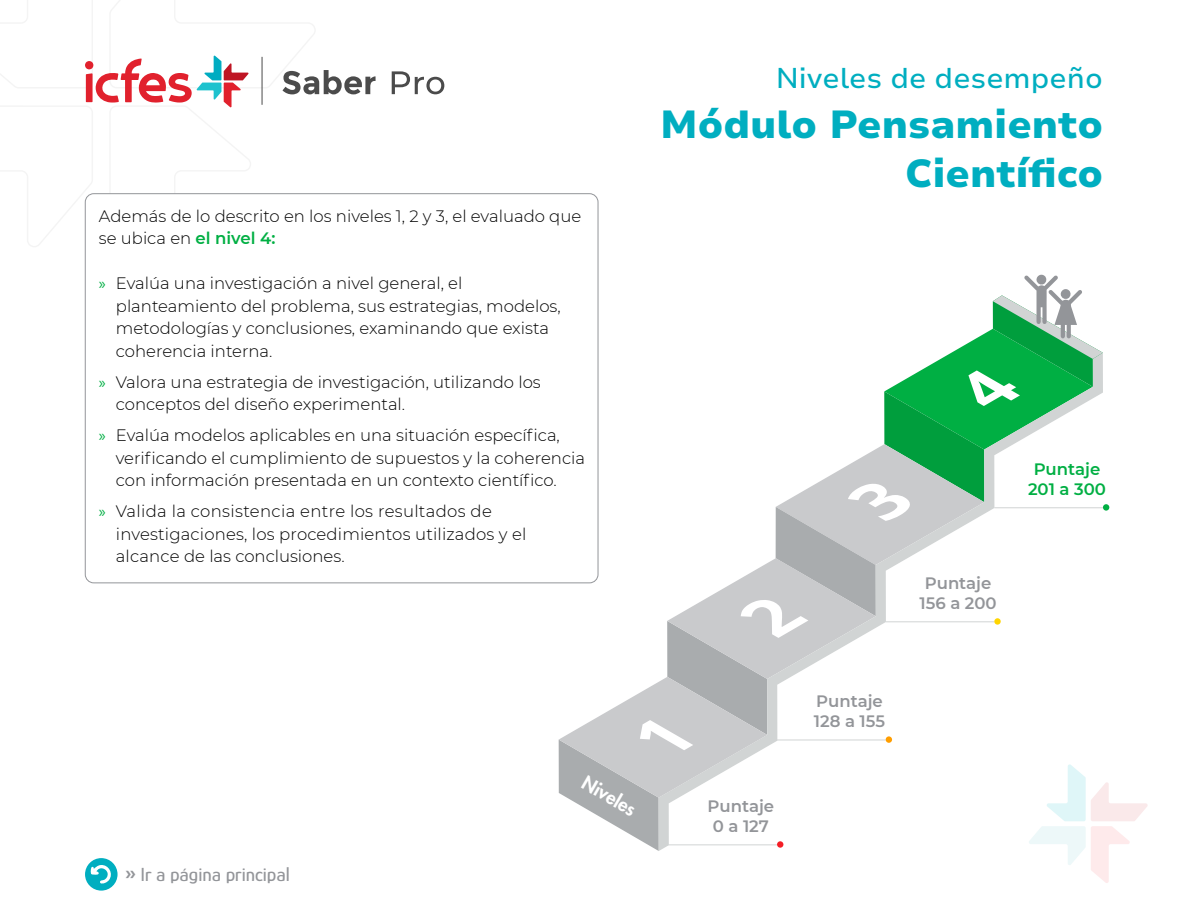
<style>
.page{position:relative;width:1188px;height:918px;background:#fff}
.page>*{position:absolute;margin:0;border:0;box-sizing:border-box;transform-origin:0 0}
.t1{font:900 39px/49.5px "Nunito Sans 7 pt";color:#00aec0;text-align:right}
.t2{font:500 28.5px "Nunito Sans 7 pt";color:#00aec0}
.t3{font:500 19.5px "Glory";color:#939599}
.t4{font:800 18.6px "Futura Std";color:#fff}
.Descriptores{font:300 16.5px/22.5px "Montserrat";color:#000}
.t5{font:600 16.5px/19.8px "Montserrat";color:#939599;text-align:center}
.t6{font:600 16.5px/19.8px "Montserrat";color:#00af43;text-align:center}
.s1{font-weight:600;color:#00af43}
.s2{font-family:"Myriad Pro";font-weight:400;color:#00af43}
.s3{font-weight:700}
</style>
<div class="page">
<div style="left:85px;top:858px;width:33px;height:33px;background:#00aec0;border-radius:50%"></div>
<svg style="left:90px;top:865px;width:24px;height:20px"></svg>
<svg style="left:392px;top:71px;width:52px;height:23px"></svg>
<svg style="left:0;top:0;width:376px;height:312px"></svg>
<svg style="left:559px;top:275px;width:589px;height:608px"></svg>
<div style="left:85px;top:194px;width:513px;height:389px;background:#fff;border-radius:9px"></div>
<p class="Descriptores" style="left:99px;top:204px;width:484px">Además de lo descrito en los niveles 1, 2 y 3, el evaluado que se ubica en <span class="s1">el nivel 4:</span></p>
<p class="Descriptores" style="left:116px;top:272px;width:446px;text-indent:-17px"><span class="s2">»</span> Evalúa una investigación a nivel general, el planteamiento del problema, sus estrategias, modelos, metodologías y conclusiones, examinando que exista coherencia interna.</p>
<p class="Descriptores" style="left:116px;top:370px;width:426px;text-indent:-17px"><span class="s2">»</span> Valora una estrategia de investigación, utilizando los conceptos del diseño experimental.</p>
<p class="Descriptores" style="left:116px;top:424px;width:471px;text-indent:-17px"><span class="s2">»</span> Evalúa modelos aplicables en una situación específica, verificando el cumplimiento de supuestos y la coherencia con información presentada en un contexto científico.</p>
<p class="Descriptores" style="left:116px;top:500px;width:412px;text-indent:-17px"><span class="s2">»</span> Valida la consistencia entre los resultados de investigaciones, los procedimientos utilizados y el alcance de las conclusiones.</p>
<h2 class="t2" style="left:776px;top:58px;width:329px">Niveles de desempeño</h2>
<h1 class="t1" style="left:660px;top:98px;width:444px">Módulo Pensamiento<br>Científico</h1>
<p class="t6" style="left:1028px;top:459px;width:79px">Puntaje<br>201 a 300</p>
<p class="t5" style="left:920px;top:573px;width:79px">Puntaje<br>156 a 200</p>
<p class="t3" style="left:125px;top:862px;width:167px"><span class="s3">»</span> Ir a página principal</p>
<p class="t4" style="left:590px;top:771px;width:60px;rotate:30deg">Niveles</p>
<p class="t5" style="left:708px;top:796px;width:68px">Puntaje<br>0 a 127</p>
<p class="t5" style="left:814px;top:691px;width:73px;text-align:left">Puntaje<br>128 a 155</p>
</div>
